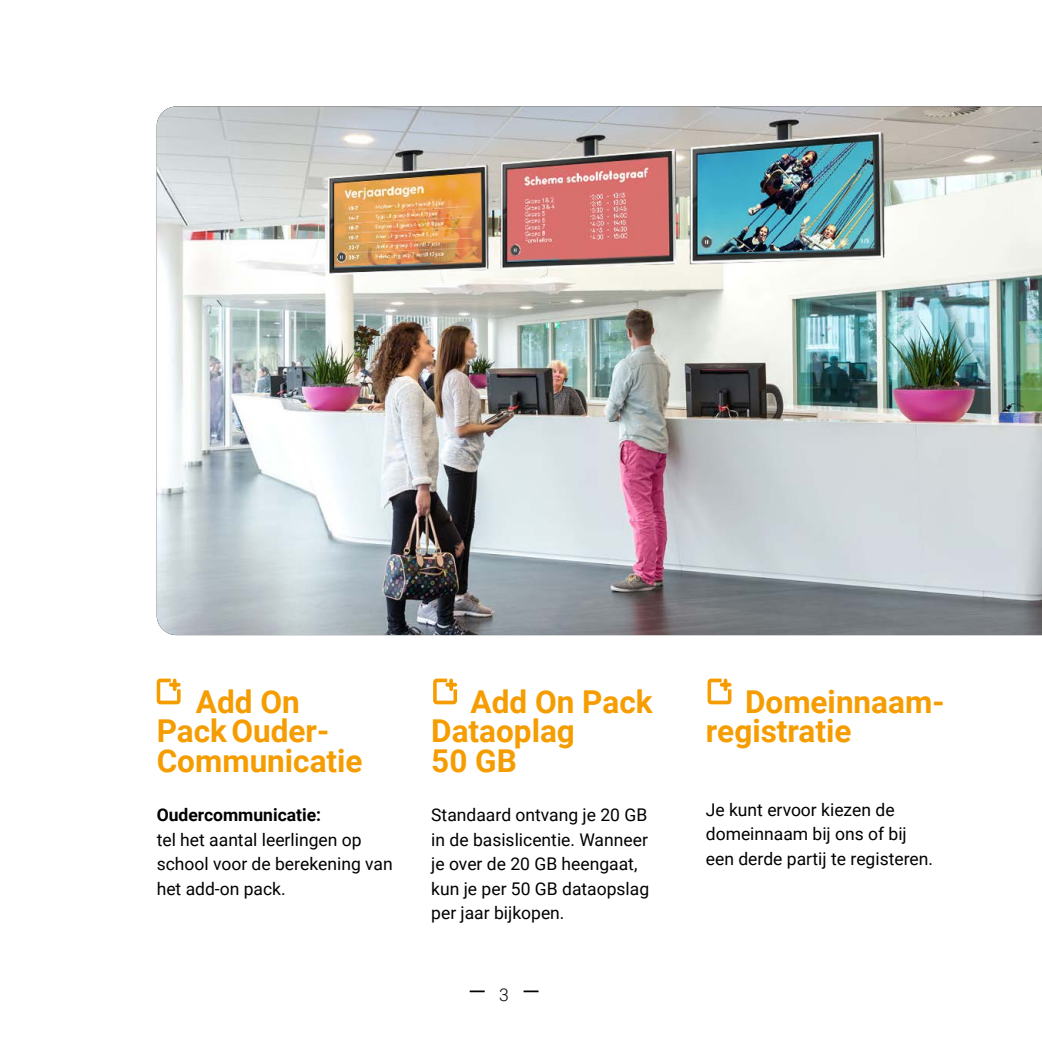
<style>
.page{position:relative;width:1042px;height:1042px;background:#fff}
.page>*{position:absolute;margin:0;border:0;box-sizing:border-box;transform-origin:0 0}
.t1{font:700 31.5px/29.8px "Roboto";color:#f59d00}
.t2{font:17.5px/24.5px "Roboto";color:#000}
.t3{font:700 17.5px "Roboto";color:#000}
.t4{font:300 17.5px "Roboto";color:#000}
</style>
<div class="page">
<svg style="left:470px;top:990px;width:15px;height:2px"></svg>
<svg style="left:523px;top:990px;width:15px;height:2px"></svg>
<img style="left:157px;top:106px;width:885px;height:529px">
<svg style="left:156px;top:678px;width:25px;height:27px"></svg>
<svg style="left:433px;top:678px;width:25px;height:27px"></svg>
<svg style="left:707px;top:678px;width:25px;height:27px"></svg>
<h1 class="t1" style="left:157px;top:685px;width:207px;text-indent:39px">Add On<br>PackOuder-<br>Communicatie</h1>
<p class="t3" style="left:157px;top:802px;width:166px">Oudercommunicatie:</p>
<p class="t2" style="left:157px;top:826px;width:238px">tel het aantal leerlingen op school voor de berekening van het add-on pack.</p>
<h1 class="t1" style="left:431px;top:685px;width:223px;text-indent:39px">Add On Pack<br>Dataoplag<br>50 GB</h1>
<p class="t2" style="left:431px;top:802px;width:219px">Standaard ontvang je 20 GB in de basislicentie. Wanneer je over de 20 GB heengaat, kun je per 50 GB dataopslag per jaar bijkopen.</p>
<p class="t4" style="left:499px;top:983px;width:11px">3</p>
<h1 class="t1" style="left:706px;top:685px;width:240px;text-indent:39px">Domeinnaam&shy;registratie</h1>
<p class="t2" style="left:706px;top:797px;width:229px">Je kunt ervoor kiezen de domeinnaam bij ons of bij een derde partij te registeren.</p>
</div>
